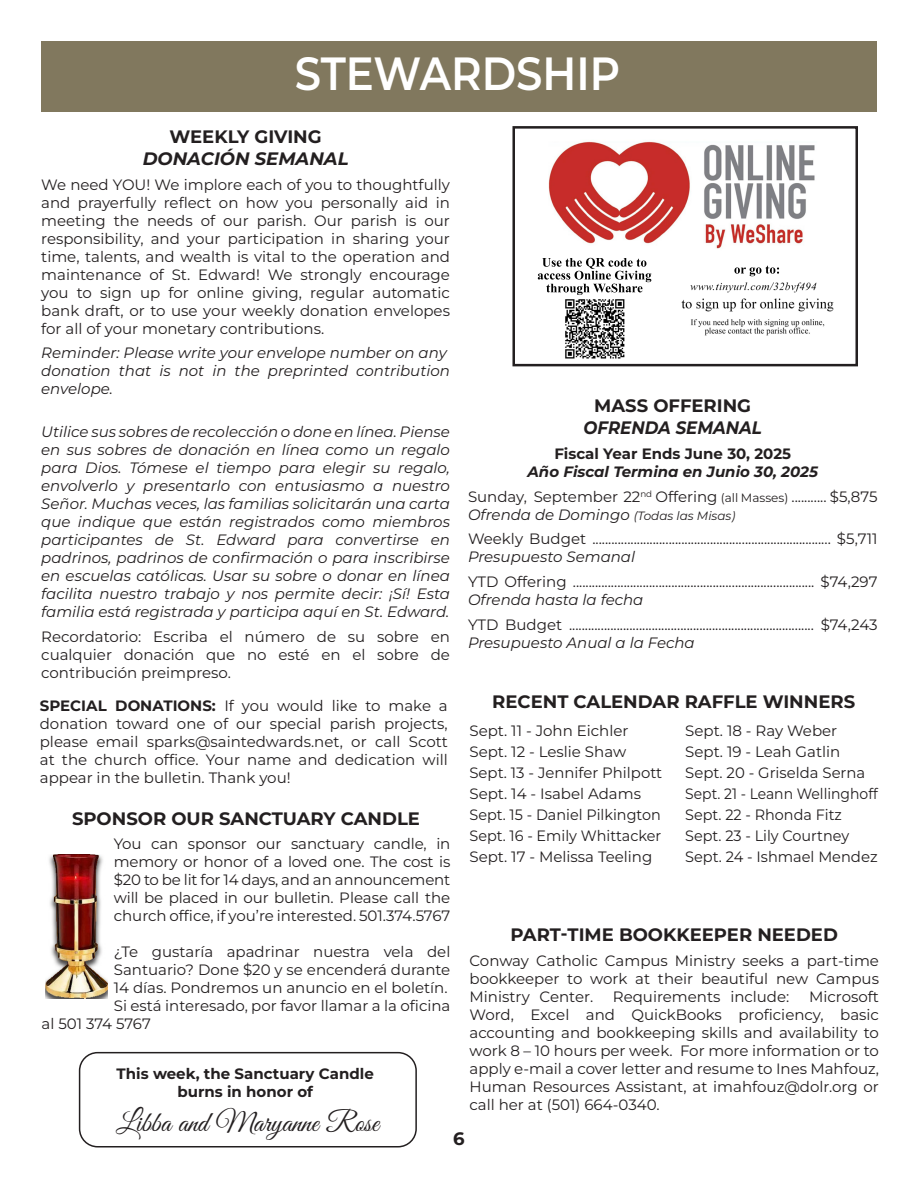
<style>
.page{position:relative;width:918px;height:1188px;background:#fff}
.page>*{position:absolute;margin:0;border:0;box-sizing:border-box;transform-origin:0 0}
.t1{font:600 46.5px "Montserrat";color:#fff;scale:.9 1}
.t2{font:28.5px "Great Vibes";color:#231f20}
.t3{font:700 18px "Montserrat";color:#231f20}
.t4{font:italic 700 18px "Montserrat";color:#231f20}
.t5{font:italic 700 18px "Montserrat";color:#231f20;scale:.92 1}
.t6{font:15px/18px "Montserrat";color:#231f20;text-align:justify}
.t7{font:italic 15px/18px "Montserrat";color:#231f20}
.t8{font:italic 700 15px/18px "Montserrat";color:#231f20;text-align:center}
.t9{font:700 15px "Montserrat";color:#231f20}
.s1{font-weight:700}
.s2{font-style:normal}
.s3{font-size:12px}
.s4{font-style:italic}
.s5{font-style:italic;font-size:12px}
</style>
<div class="page">
<div style="left:41px;top:41px;width:836px;height:71px;background:#81785e"></div>
<img style="left:537px;top:141px;width:297px;height:218px">
<div style="left:512px;top:126px;width:346px;height:240px;border:3px solid #231f20"></div>
<img style="left:45px;top:855px;width:62px;height:144px">
<div style="left:79px;top:1052px;width:338px;height:96px;border:2px solid #231f20;border-radius:18px"></div>
<p class="t1" style="left:295px;top:43px;width:363px">STEWARDSHIP</p>
<p class="t3" style="left:170px;top:125px;width:154px">WEEKLY GIVING</p>
<p class="t4" style="left:143px;top:146px;width:207px">DONACIÓN SEMANAL</p>
<p class="t6" style="left:41px;top:175px;width:410px">We need YOU! We implore each of you to thoughtfully and prayerfully reflect on how you personally aid in meeting the needs of our parish. Our parish is our responsibility, and your participation in sharing your time, talents, and wealth is vital to the operation and maintenance of St. Edward! We strongly encourage you to sign up for online giving, regular automatic bank draft, or to use your weekly donation envelopes for all of your monetary contributions.</p>
<p class="t7" style="left:41px;top:344px;width:407px">Reminder: Please write your envelope number on any</p>
<p class="t7" style="left:41px;top:362px;width:410px">donation that is not in the preprinted contribution envelope.</p>
<p class="t7" style="left:41px;top:422px;width:410px;text-align:justify">Utilice sus sobres de recolección o done en línea. Piense en sus sobres de donación en línea como un regalo para Dios. Tómese el tiempo para elegir su regalo, envolverlo y presentarlo con entusiasmo a nuestro Señor. Muchas veces, las familias solicitarán una carta que indique que están registrados como miembros participantes de St. Edward para convertirse en padrinos, padrinos de confirmación o para inscribirse en escuelas católicas. Usar su sobre o donar en línea facilita nuestro trabajo y nos permite decir: ¡Sí! Esta familia está registrada y participa aquí en St. Edward.</p>
<p class="t6" style="left:41px;top:627px;width:410px">Recordatorio: Escriba el número de su sobre en cualquier donación que no esté en el sobre de contribución preimpreso.</p>
<p class="t6" style="left:40px;top:696px;width:409px"><span class="s1">SPECIAL DONATIONS:</span> If you would like to make a donation toward one of our special parish projects, please email sparks@saintedwards.net, or call Scott at the church office. Your name and dedication will appear in the bulletin. Thank you!</p>
<p class="t3" style="left:594px;top:394px;width:158px">MASS OFFERING</p>
<p class="t5" style="left:584px;top:416px;width:195px">OFRENDA SEMANAL</p>
<p class="t8" style="left:528px;top:444px;width:292px"><span class="s2">Fiscal Year Ends June 30, 2025<br></span>Año Fiscal Termina en Junio 30, 2025</p>
<p class="t6" style="left:468px;top:487px;width:411px">Sunday, September 22<sup>nd</sup> Offering <span class="s3">(all Masses)</span> ........... $5,875<br><span class="s4">Ofrenda de Domingo</span> <span class="s5">(Todas las Misas)</span></p>
<p class="t6" style="left:468px;top:530px;width:411px">Weekly Budget ........................................................................... $5,711<br><span class="s4">Presupuesto Semanal</span></p>
<p class="t6" style="left:468px;top:572px;width:411px">YTD Offering ............................................................................ $74,297<br><span class="s4">Ofrenda hasta la fecha</span></p>
<p class="t6" style="left:468px;top:615px;width:411px">YTD Budget ............................................................................. $74,243<br><span class="s4">Presupuesto Anual a la Fecha</span></p>
<p class="t3" style="left:492px;top:690px;width:364px">RECENT CALENDAR RAFFLE WINNERS</p>
<p class="t6" style="left:470px;top:719px;width:194px;line-height:21px;text-align:left">Sept. 11 - John Eichler<br>Sept. 12 - Leslie Shaw<br>Sept. 13 - Jennifer Philpott<br>Sept. 14 - Isabel Adams<br>Sept. 15 - Daniel Pilkington<br>Sept. 16 - Emily Whittacker<br>Sept. 17 - Melissa Teeling</p>
<p class="t6" style="left:685px;top:720px;width:194px;line-height:21px;text-align:left">Sept. 18 - Ray Weber<br>Sept. 19 - Leah Gatlin<br>Sept. 20 - Griselda Serna<br>Sept. 21 - Leann Wellinghoff<br>Sept. 22 - Rhonda Fitz<br>Sept. 23 - Lily Courtney<br>Sept. 24 - Ishmael Mendez</p>
<p class="t3" style="left:72px;top:806px;width:349px">SPONSOR OUR SANCTUARY CANDLE</p>
<p class="t6" style="left:114px;top:835px;width:338px">You can sponsor our sanctuary candle, in memory or honor of a loved one. The cost is $20 to be lit for 14 days, and an announcement will be placed in our bulletin. Please call the church office, if you’re interested. 501.374.5767</p>
<p class="t6" style="left:114px;top:943px;width:338px">¿Te gustaría apadrinar nuestra vela del Santuario? Done $20 y se encenderá durante 14 días. Pondremos un anuncio en el boletín.</p>
<p class="t6" style="left:42px;top:997px;width:410px;text-indent:72px">Si está interesado, por favor llamar a la oficina al 501 374 5767</p>
<p class="t9" style="left:117px;top:1063px;width:259px">This week, the Sanctuary Candle</p>
<p class="t9" style="left:177px;top:1081px;width:137px">burns in honor of</p>
<p class="t2" style="left:116px;top:1107px;width:264px">Libba and Maryanne Rose</p>
<p class="t3" style="left:511px;top:923px;width:329px">PART-TIME BOOKKEEPER NEEDED</p>
<p class="t6" style="left:470px;top:951px;width:411px">Conway Catholic Campus Ministry seeks a part-time bookkeeper to work at their beautiful new Campus Ministry Center.</p>
<p class="t6" style="left:470px;top:987px;width:411px;text-indent:340px">Microsoft Word, Excel and QuickBooks proficiency, basic accounting and bookkeeping skills and availability to work 8 – 10 hours per week. For more information or to apply e-mail a cover letter and resume to Ines Mahfouz, Human Resources Assistant, at imahfouz@dolr.org or call her at (501) 664-0340.</p>
<p class="t6" style="left:613px;top:987px;width:178px">Requirements include:</p>
<p class="t3" style="left:453px;top:1127px;width:13px">6</p>
</div>
